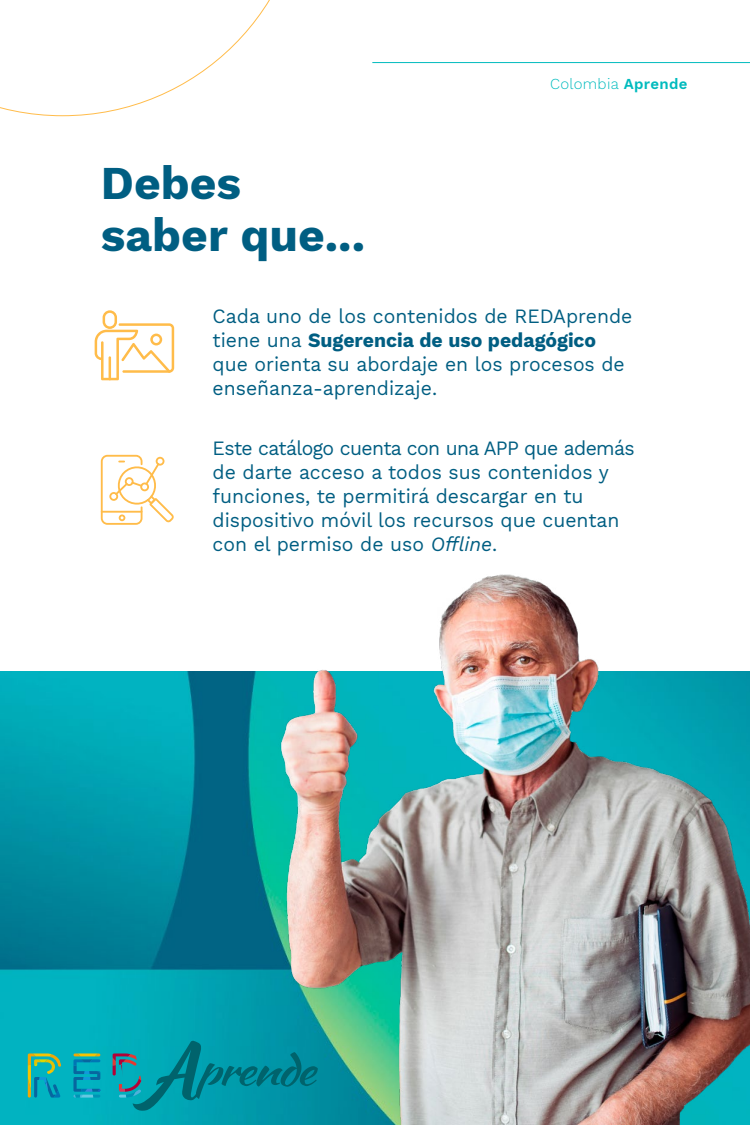
<style>
.page{position:relative;width:750px;height:1125px;background:#fff}
.page>*{position:absolute;margin:0;border:0;box-sizing:border-box;transform-origin:0 0}
.t1{font:46.25px/52.5px "Work Sans";color:#005e82}
.t2{font:20px/24px "Work Sans";color:#005e82}
.t3{font:300 15px "Work Sans";letter-spacing:.02em;color:#00bbbe}
.s1{font-weight:400}
.s2{font-style:italic}
</style>
<div class="page">
<img style="left:0;top:671px;width:225px;height:454px">
<img style="left:225px;top:574px;width:525px;height:551px">
<svg style="left:0;top:0;width:270px;height:116px"></svg>
<hr style="left:372px;top:62px;width:378px;height:1px;background:#00bbbe">
<svg style="left:101px;top:455px;width:73px;height:70px"></svg>
<svg style="left:95px;top:310px;width:79px;height:70px"></svg>
<hr style="left:109px;top:356px;width:2px;height:24px;background:#ffbc4a">
<svg style="left:73px;top:1053px;width:27px;height:45px"></svg>
<svg style="left:28px;top:1053px;width:33px;height:45px"></svg>
<svg style="left:113px;top:1040px;width:205px;height:72px;background:#0491a1"></svg>
<h1 class="t1" style="left:101px;top:155px;width:266px">Debes saber que...</h1>
<p class="t3" style="left:550px;top:72px;width:139px">Colombia <span class="s1">Aprende</span></p>
<p class="t2" style="left:213px;top:304px;width:421px">Cada uno de los contenidos de REDAprende tiene una Sugerencia de uso pedagógico que orienta su abordaje en los procesos de enseñanza-aprendizaje.</p>
<p class="t2" style="left:213px;top:435px;width:424px">Este catálogo cuenta con una APP que además de darte acceso a todos sus contenidos y funciones, te permitirá descargar en tu dispositivo móvil los recursos que cuentan con el permiso de uso <span class="s2">Offline</span>.</p>
</div>
